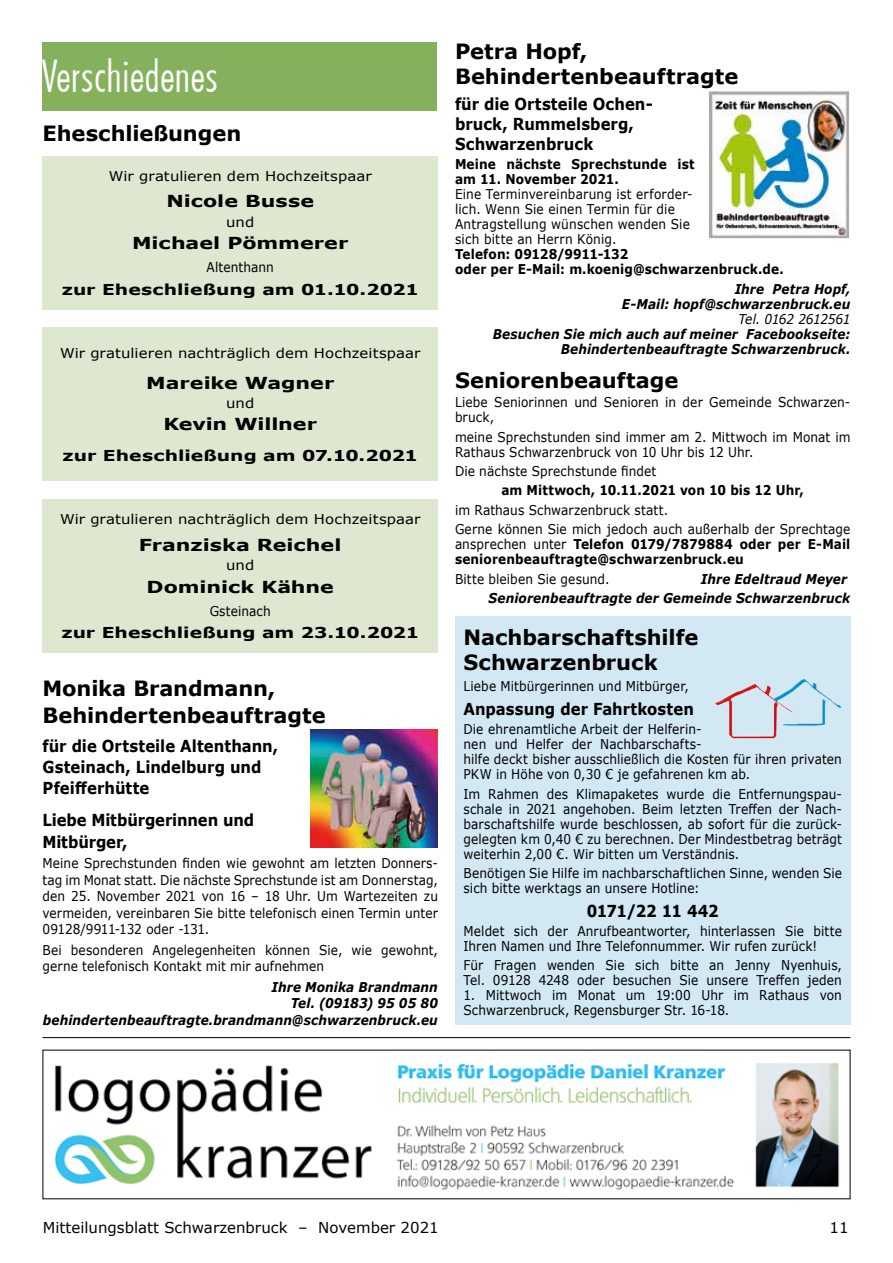
<style>
.page{position:relative;width:893px;height:1263px;background:#fff}
.page>*{position:absolute;margin:0;border:0;box-sizing:border-box;transform-origin:0 0}
.t1{font:45px "Futoral Con Li DB Normal";letter-spacing:.03em;color:#fff}
.t2{font:700 21px/26.7px "Verdana";letter-spacing:-.005em;color:#000}
.t3{font:700 16.5px/21.3px "Verdana";color:#000;scale:.9 1}
.t4{font:700 16.5px "Verdana";color:#000;scale:1.25 1}
.t5{font:700 16.5px "Verdana";letter-spacing:-.04em;color:#000;scale:.9 1}
.t6{font:700 15px "Verdana";color:#000;scale:1.25 1}
.t7{font:15px "Verdana";color:#000}
.t8{font:13.5px/15px "Verdana";letter-spacing:.01em;color:#000;scale:.9 1}
.t9{font:italic 700 13.5px/16.5px "Verdana";letter-spacing:.005em;color:#000;text-align:right;scale:.9 1}
.t10{font:700 13.5px/15.1px "Verdana";letter-spacing:.01em;color:#000;scale:.9 1}
.t11{font:13.5px "Verdana";letter-spacing:.01em;color:#000;scale:1.1 1}
.t12{font:italic 13.5px "Verdana";letter-spacing:-.03em;color:#000;scale:.9 1}
.s1{font-weight:400}
</style>
<div class="page">
<div style="left:43px;top:43px;width:394px;height:68px;background:#86b15c"></div>
<div style="left:43px;top:156px;width:395px;height:153px;background:#dee7d0"></div>
<div style="left:43px;top:328px;width:395px;height:153px;background:#dee7d0"></div>
<div style="left:43px;top:500px;width:395px;height:153px;background:#dee7d0"></div>
<img style="left:310px;top:729px;width:128px;height:118px">
<img style="left:709px;top:92px;width:139px;height:146px">
<div style="left:707px;top:90px;width:143px;height:150px;border:1px solid #fff"></div>
<div style="left:455px;top:616px;width:395px;height:408px;background:#d2e8f3"></div>
<img style="left:715px;top:681px;width:126px;height:57px">
<img style="left:55px;top:1063px;width:785px;height:128px">
<hr style="left:43px;top:1037px;width:807px;height:1px;background:#000">
<h1 class="t1" style="left:43px;top:51px;width:177px">Verschiedenes</h1>
<h2 class="t2" style="left:43px;top:120px;width:200px">Eheschließungen</h2>
<p class="t11" style="left:109px;top:167px;width:240px">Wir gratulieren dem Hochzeitspaar</p>
<p class="t4" style="left:166px;top:190px;width:120px">Nicole Busse</p>
<p class="t11" style="left:226px;top:212px;width:27px">und</p>
<p class="t4" style="left:132px;top:231px;width:174px">Michael Pömmerer</p>
<p class="t8" style="left:207px;top:260px;width:76px">Altenthann</p>
<p class="t6" style="left:62px;top:278px;width:287px">zur Eheschließung am 01.10.2021</p>
<p class="t11" style="left:60px;top:344px;width:329px">Wir gratulieren nachträglich dem Hochzeitspaar</p>
<p class="t4" style="left:146px;top:371px;width:152px">Mareike Wagner</p>
<p class="t11" style="left:226px;top:394px;width:27px">und</p>
<p class="t4" style="left:163px;top:413px;width:124px">Kevin Willner</p>
<p class="t6" style="left:63px;top:445px;width:286px">zur Eheschließung am 07.10.2021</p>
<p class="t11" style="left:60px;top:510px;width:329px">Wir gratulieren nachträglich dem Hochzeitspaar</p>
<p class="t4" style="left:139px;top:533px;width:164px">Franziska Reichel</p>
<p class="t11" style="left:226px;top:556px;width:27px">und</p>
<p class="t4" style="left:147px;top:575px;width:151px">Dominick Kähne</p>
<p class="t8" style="left:210px;top:603px;width:69px">Gsteinach</p>
<p class="t6" style="left:61px;top:622px;width:288px">zur Eheschließung am 23.10.2021</p>
<h2 class="t2" style="left:43px;top:675px;width:285px">Monika Brandmann,<br>Behindertenbeauftragte</h2>
<p class="t3" style="left:43px;top:735px;width:263px">für die Ortsteile Altenthann,<br>Gsteinach, Lindelburg und<br>Pfeifferhütte</p>
<p class="t3" style="left:43px;top:809px;width:237px">Liebe Mitbürgerinnen und<br>Mitbürger,</p>
<p class="t8" style="left:43px;top:855px;width:441px;line-height:16.5px;text-align:justify">Meine Sprechstunden finden wie gewohnt am letzten Donners&shy;tag im Monat statt. Die nächste Sprechstunde ist am Donnerstag, den 25. November 2021 von 16 – 18 Uhr. Um Wartezeiten zu vermeiden, vereinbaren Sie bitte telefonisch einen Termin unter 09128/9911-132 oder -131.</p>
<p class="t8" style="left:43px;top:941px;width:441px;line-height:16.5px">Bei besonderen Angelegenheiten können Sie, wie gewohnt, gerne telefonisch Kontakt mit mir aufnehmen</p>
<p class="t9" style="left:43px;top:978px;width:441px">Ihre Monika Brandmann<br>Tel. (09183) 95 05 80 behindertenbeauftragte.brandmann@schwarzenbruck.eu</p>
<h2 class="t2" style="left:455px;top:38px;width:285px;line-height:25.3px">Petra Hopf,<br>Behindertenbeauftragte</h2>
<p class="t3" style="left:455px;top:94px;width:221px;line-height:19.8px">für die Ortsteile Ochen&shy;bruck, Rummelsberg,<br>Schwarzenbruck</p>
<p class="t10" style="left:455px;top:156px;width:268px">Meine nächste Sprechstunde ist am 11. November 2021.</p>
<p class="t8" style="left:455px;top:187px;width:266px">Eine Terminvereinbarung ist erforder&shy;lich. Wenn Sie einen Termin für die Antragstellung wünschen wenden Sie sich bitte an Herrn König.</p>
<p class="t10" style="left:455px;top:247px;width:367px">Telefon: 09128/9911-132<br>oder per E-Mail: m.koenig@schwarzenbruck.de.</p>
<p class="t9" style="left:622px;top:281px;width:256px;line-height:15.1px">Ihre Petra Hopf,<br>E-Mail: hopf@schwarzenbruck.eu</p>
<p class="t12" style="left:739px;top:310px;width:126px">Tel. 0162 2612561</p>
<p class="t9" style="left:493px;top:326px;width:399px;line-height:15px">Besuchen Sie mich auch auf meiner Facebookseite:<br>Behindertenbeauftragte Schwarzenbruck.</p>
<h2 class="t2" style="left:455px;top:366px;width:225px">Seniorenbeauftage</h2>
<p class="t8" style="left:455px;top:395px;width:441px">Liebe Seniorinnen und Senioren in der Gemeinde Schwarzen&shy;bruck,</p>
<p class="t8" style="left:455px;top:429px;width:441px">meine Sprechstunden sind immer am 2. Mittwoch im Monat im<br>Rathaus Schwarzenbruck von 10 Uhr bis 12 Uhr.</p>
<p class="t8" style="left:455px;top:463px;width:225px">Die nächste Sprechstunde findet</p>
<p class="t10" style="left:501px;top:483px;width:338px">am Mittwoch, 10.11.2021 von 10 bis 12 Uhr,</p>
<p class="t8" style="left:455px;top:500px;width:441px;line-height:19.4px">im Rathaus Schwarzenbruck statt.<br>Gerne können Sie mich jedoch auch außerhalb der Sprechtage</p>
<p class="t10" style="left:455px;top:536px;width:441px"><span class="s1">ansprechen unter</span> Telefon 0179/7879884 oder per E-Mail seniorenbeauftragte@schwarzenbruck.eu</p>
<p class="t8" style="left:455px;top:571px;width:173px">Bitte bleiben Sie gesund.</p>
<p class="t9" style="left:489px;top:569px;width:404px;line-height:19.4px">Ihre Edeltraud Meyer<br>Seniorenbeauftragte der Gemeinde Schwarzenbruck</p>
<h2 class="t2" style="left:463px;top:624px;width:236px;line-height:25.2px">Nachbarschaftshilfe<br>Schwarzenbruck</h2>
<p class="t8" style="left:463px;top:678px;width:252px">Liebe Mitbürgerinnen und Mitbürger,</p>
<p class="t3" style="left:463px;top:698px;width:257px">Anpassung der Fahrtkosten</p>
<p class="t8" style="left:463px;top:722px;width:422px">Die ehrenamtliche Arbeit der Helferin-<br>nen und Helfer der Nachbarschafts-<br>hilfe deckt bisher ausschließlich die Kosten für ihren privaten PKW in Höhe von 0,30 € je gefahrenen km ab.</p>
<p class="t8" style="left:463px;top:786px;width:422px;text-align:justify">Im Rahmen des Klimapaketes wurde die Entfernungspau&shy;schale in 2021 angehoben. Beim letzten Treffen der Nach&shy;barschaftshilfe wurde beschlossen, ab sofort für die zurück&shy;gelegten km 0,40 € zu berechnen. Der Mindestbetrag beträgt weiterhin 2,00 €. Wir bitten um Verständnis.</p>
<p class="t8" style="left:463px;top:865px;width:422px">Benötigen Sie Hilfe im nachbarschaftlichen Sinne, wenden Sie sich bitte werktags an unsere Hotline:</p>
<p class="t5" style="left:587px;top:899px;width:148px">0171/22 11 442</p>
<p class="t8" style="left:463px;top:923px;width:422px">Meldet sich der Anrufbeantworter, hinterlassen Sie bitte<br>Ihren Namen und Ihre Telefonnummer. Wir rufen zurück!</p>
<p class="t8" style="left:463px;top:958px;width:422px">Für Fragen wenden Sie sich bitte an Jenny Nyenhuis,<br>Tel. 09128 4248 oder besuchen Sie unsere Treffen jeden</p>
<p class="t8" style="left:463px;top:988px;width:422px">1. Mittwoch im Monat um 19:00 Uhr im Rathaus von<br>Schwarzenbruck, Regensburger Str. 16-18.</p>
<p class="t7" style="left:43px;top:1217px;width:397px">Mitteilungsblatt Schwarzenbruck – November 2021</p>
<p class="t7" style="left:830px;top:1217px;width:21px">11</p>
</div>
